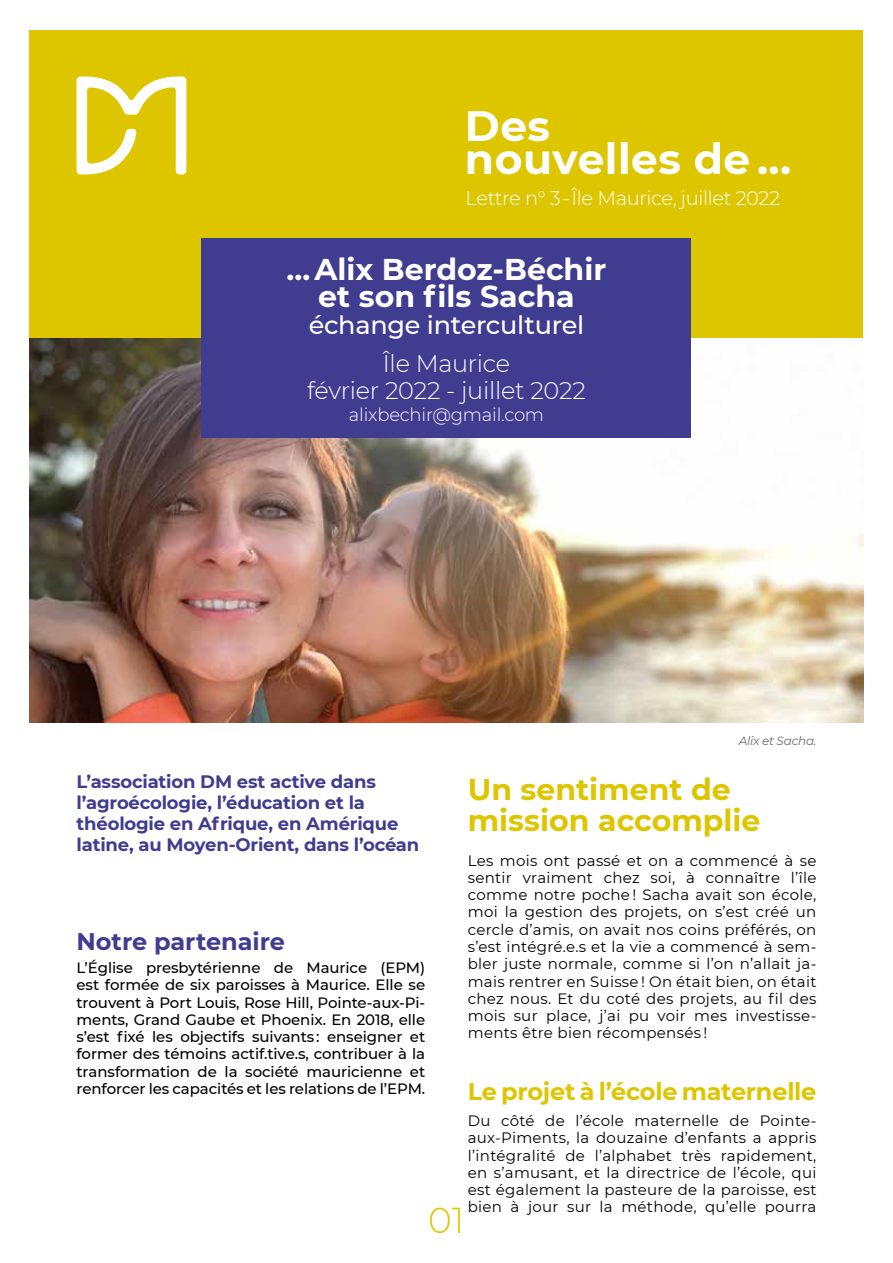
<style>
.page{position:relative;width:893px;height:1263px;background:#fff}
.page>*{position:absolute;margin:0;border:0;box-sizing:border-box;transform-origin:0 0}
.t1{font:700 42.3px/33.5px "Montserrat";letter-spacing:.01em;color:#fff}
.t2{font:300 36px "Montserrat";color:#ddc600}
.t3{font:700 30px/27px "Montserrat";color:#fff;text-align:center}
.t4{font:700 30px/31.5px "Montserrat";color:#ddc600}
.t5{font:500 25.5px "Montserrat";letter-spacing:-.01em;color:#fff}
.t6{font:300 24px/27px "Montserrat";letter-spacing:-.01em;color:#fff;text-align:center}
.t7{font:700 24px "Montserrat";letter-spacing:-.01em;color:#ddc600}
.t8{font:700 24px "Montserrat";color:#403c90}
.t9{font:300 19.5px "Montserrat";letter-spacing:-.02em;color:#fff}
.t10{font:700 18px/21px "Montserrat";letter-spacing:-.01em;color:#403c90}
.t11{font:300 18px "Montserrat";letter-spacing:-.01em;color:#fff}
.t12{font:15px/17.2px "Montserrat";letter-spacing:.02em;color:#000;text-align:justify}
.t13{font:500 15px/17.2px "Montserrat";letter-spacing:-.005em;color:#000;text-align:justify}
.t14{font:italic 12px "Montserrat";letter-spacing:-.02em;color:#6b6b6a}
</style>
<div class="page">
<img style="left:30px;top:338px;width:833px;height:385px">
<div style="left:30px;top:30px;width:833px;height:308px;background:#ddc600"></div>
<div style="left:202px;top:238px;width:489px;height:199px;background:#403c90"></div>
<svg style="left:77px;top:76px;width:109px;height:98px"></svg>
<h1 class="t1" style="left:465px;top:107px;width:328px">Des<br>nouvelles de ...</h1>
<h3 class="t9" style="left:466px;top:185px;width:316px">Lettre n° 3 - Île Maurice, juillet 2022</h3>
<h3 class="t3" style="left:287px;top:254px;width:321px">... Alix Berdoz-Béchir et son fils Sacha</h3>
<h3 class="t5" style="left:309px;top:307px;width:277px">échange interculturel</h3>
<h3 class="t6" style="left:307px;top:349px;width:280px">Île Maurice<br>février 2022 - juillet 2022</h3>
<p class="t11" style="left:349px;top:403px;width:197px">alixbechir@gmail.com</p>
<p class="t14" style="left:739px;top:733px;width:79px">Alix et Sacha.</p>
<p class="t10" style="left:77px;top:770px;width:344px">L’association DM est active dans l’agroécologie, l’éducation et la théologie en Afrique, en Amérique latine, au Moyen-Orient, dans l’océan</p>
<h3 class="t4" style="left:468px;top:772px;width:294px">Un sentiment de mission accomplie</h3>
<p class="t12" style="left:468px;top:851px;width:350px">Les mois ont passé et on a commencé à se sentir vraiment chez soi, à connaître l’île comme notre poche ! Sacha avait son école, moi la gestion des projets, on s’est créé un cercle d’amis, on avait nos coins préférés, on s’est intégré.e.s et la vie a commencé à sem&shy;bler juste normale, comme si l’on n’allait ja&shy;mais rentrer en Suisse ! On était bien, on était chez nous. Et du coté des projets, au fil des mois sur place, j’ai pu voir mes investisse&shy;ments être bien récompensés !</p>
<h3 class="t7" style="left:468px;top:1074px;width:350px">Le projet à l’école maternelle</h3>
<p class="t12" style="left:468px;top:1111px;width:350px">Du côté de l’école maternelle de Pointe&shy;aux-Piments, la douzaine d’enfants a appris l’intégralité de l’alphabet très rapidement, en s’amusant, et la directrice de l’école, qui est également la pasteure de la paroisse, est bien à jour sur la méthode, qu’elle pourra</p>
<h3 class="t8" style="left:77px;top:924px;width:210px">Notre partenaire</h3>
<p class="t13" style="left:77px;top:958px;width:350px">L’Église presbytérienne de Maurice (EPM) est formée de six paroisses à Maurice. Elle se trouvent à Port Louis, Rose Hill, Pointe-aux-Pi&shy;ments, Grand Gaube et Phoenix. En 2018, elle s’est fixé les objectifs suivants : enseigner et former des témoins actif.tive.s, contribuer à la transformation de la société mauricienne et renforcer les capacités et les relations de l’EPM.</p>
<h2 class="t2" style="left:428px;top:1196px;width:38px">01</h2>
</div>
